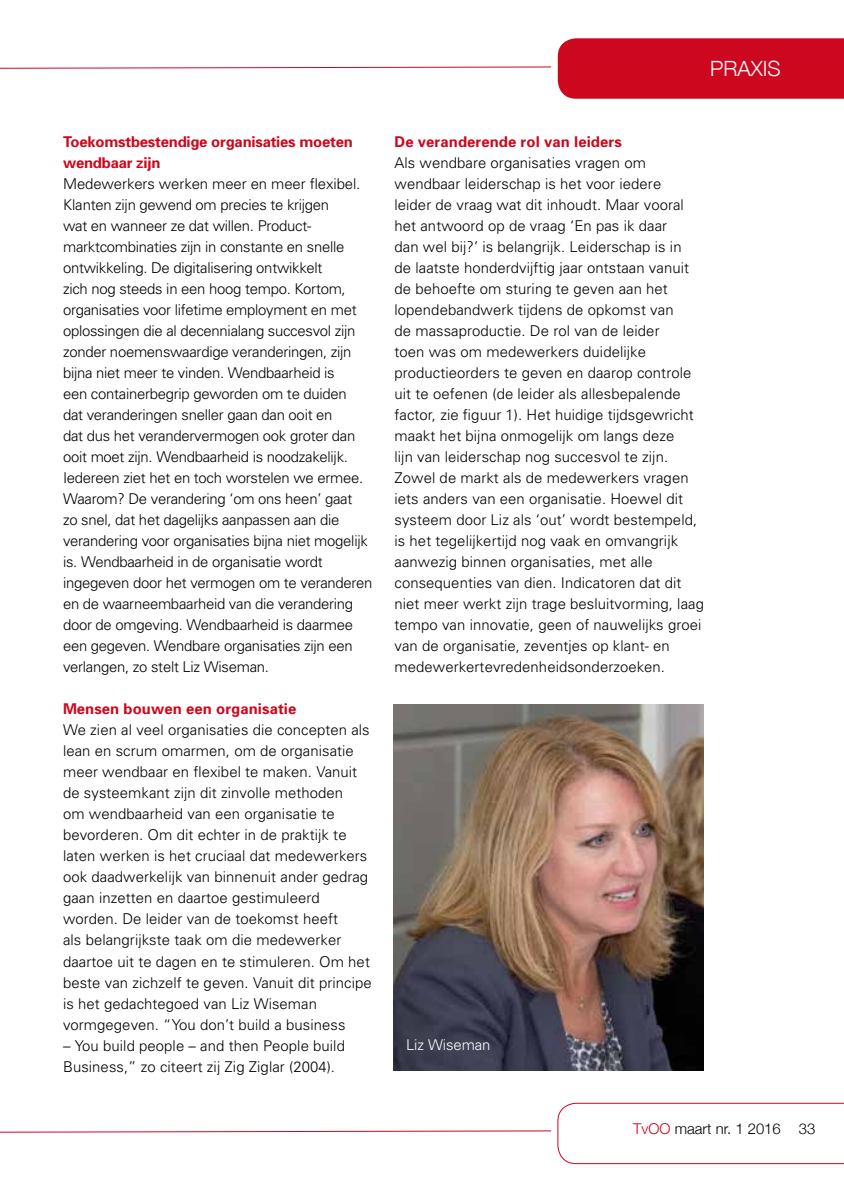
<style>
.page{position:relative;width:844px;height:1191px;background:#fff}
.page>*{position:absolute;margin:0;border:0;box-sizing:border-box;transform-origin:0 0}
.t1{font:300 21px "Helvetica Neue";color:#fff}
.t2{font:300 14.88px/21px "Univers";letter-spacing:.005em;color:#000}
.t3{font:300 14.88px/21px "Univers";letter-spacing:-.02em;color:#000}
.t4{font:700 14.88px "Univers";letter-spacing:.005em;color:#cd071e}
.t5{font:700 14.88px/21px "Univers";letter-spacing:-.015em;color:#cd071e}
.t6{font:300 14.88px "Helvetica Neue";color:#000}
.t7{font:300 14.88px "Univers";letter-spacing:-.005em;color:#fff}
.s1{color:#cd071e}
</style>
<div class="page">
<svg style="left:0;top:38px;width:843px;height:61px"></svg>
<svg style="left:0;top:1102px;width:843px;height:62px"></svg>
<img style="left:393px;top:704px;width:310px;height:366px">
<h1 class="t1" style="left:710px;top:51px;width:72px">PRAXIS</h1>
<p class="t5" style="left:63px;top:131px;width:291px">Toekomstbestendige organisaties moeten wendbaar zijn</p>
<p class="t3" style="left:63px;top:173px;width:311px">Medewerkers werken meer en meer flexibel.<br>Klanten zijn gewend om precies te krijgen<br>wat en wanneer ze dat willen. Product&shy;marktcombinaties zijn in constante en snelle ontwikkeling. De digitalisering ontwikkelt<br>zich nog steeds in een hoog tempo. Kortom, organisaties voor lifetime employment en met oplossingen die al decennialang succesvol zijn zonder noemenswaardige veranderingen, zijn bijna niet meer te vinden. Wendbaarheid is<br>een containerbegrip geworden om te duiden<br>dat veranderingen sneller gaan dan ooit en<br>dat dus het verandervermogen ook groter dan ooit moet zijn. Wendbaarheid is noodzakelijk.<br>Iedereen ziet het en toch worstelen we ermee.<br>Waarom? De verandering ‘om ons heen’ gaat<br>zo snel, dat het dagelijks aanpassen aan die verandering voor organisaties bijna niet mogelijk is. Wendbaarheid in de organisatie wordt ingegeven door het vermogen om te veranderen en de waarneembaarheid van die verandering door de omgeving. Wendbaarheid is daarmee een gegeven. Wendbare organisaties zijn een verlangen, zo stelt Liz Wiseman.</p>
<p class="t4" style="left:63px;top:699px;width:235px">Mensen bouwen een organisatie</p>
<p class="t2" style="left:63px;top:719px;width:310px">We zien al veel organisaties die concepten als lean en scrum omarmen, om de organisatie meer wendbaar en flexibel te maken. Vanuit de systeemkant zijn dit zinvolle methoden<br>om wendbaarheid van een organisatie te bevorderen. Om dit echter in de praktijk te laten werken is het cruciaal dat medewerkers ook daadwerkelijk van binnenuit ander gedrag gaan inzetten en daartoe gestimuleerd worden. De leider van de toekomst heeft<br>als belangrijkste taak om die medewerker daartoe uit te dagen en te stimuleren. Om het beste van zichzelf te geven. Vanuit dit principe is het gedachtegoed van Liz Wiseman vormgegeven. “You don’t build a business</p>
<p class="t2" style="left:63px;top:1034px;width:283px">– You build people – and then People build<br>Business,” zo citeert zij Zig Ziglar (2004).</p>
<p class="t4" style="left:394px;top:132px;width:229px">De veranderende rol van leiders</p>
<p class="t2" style="left:394px;top:152px;width:311px">Als wendbare organisaties vragen om wendbaar leiderschap is het voor iedere<br>leider de vraag wat dit inhoudt. Maar vooral het antwoord op de vraag ‘En pas ik daar<br>dan wel bij?’ is belangrijk. Leiderschap is in<br>de laatste honderdvijftig jaar ontstaan vanuit de behoefte om sturing te geven aan het lopendebandwerk tijdens de opkomst van<br>de massaproductie. De rol van de leider<br>toen was om medewerkers duidelijke productieorders te geven en daarop controle uit te oefenen (de leider als allesbepalende factor, zie figuur 1). Het huidige tijdsgewricht maakt het bijna onmogelijk om langs deze<br>lijn van leiderschap nog succesvol te zijn.<br>Zowel de markt als de medewerkers vragen iets anders van een organisatie. Hoewel dit systeem door Liz als ‘out’ wordt bestempeld, is het tegelijkertijd nog vaak en omvangrijk aanwezig binnen organisaties, met alle consequenties van dien. Indicatoren dat dit niet meer werkt zijn trage besluitvorming, laag tempo van innovatie, geen of nauwelijks groei van de organisatie, zeventjes op klant- en medewerkertevredenheidsonderzoeken.</p>
<p class="t7" style="left:406px;top:1036px;width:86px">Liz Wiseman</p>
<p class="t6" style="left:633px;top:1117px;width:184px"><span class="s1">TvOO</span> maart nr. 1 2016 33</p>
</div>
